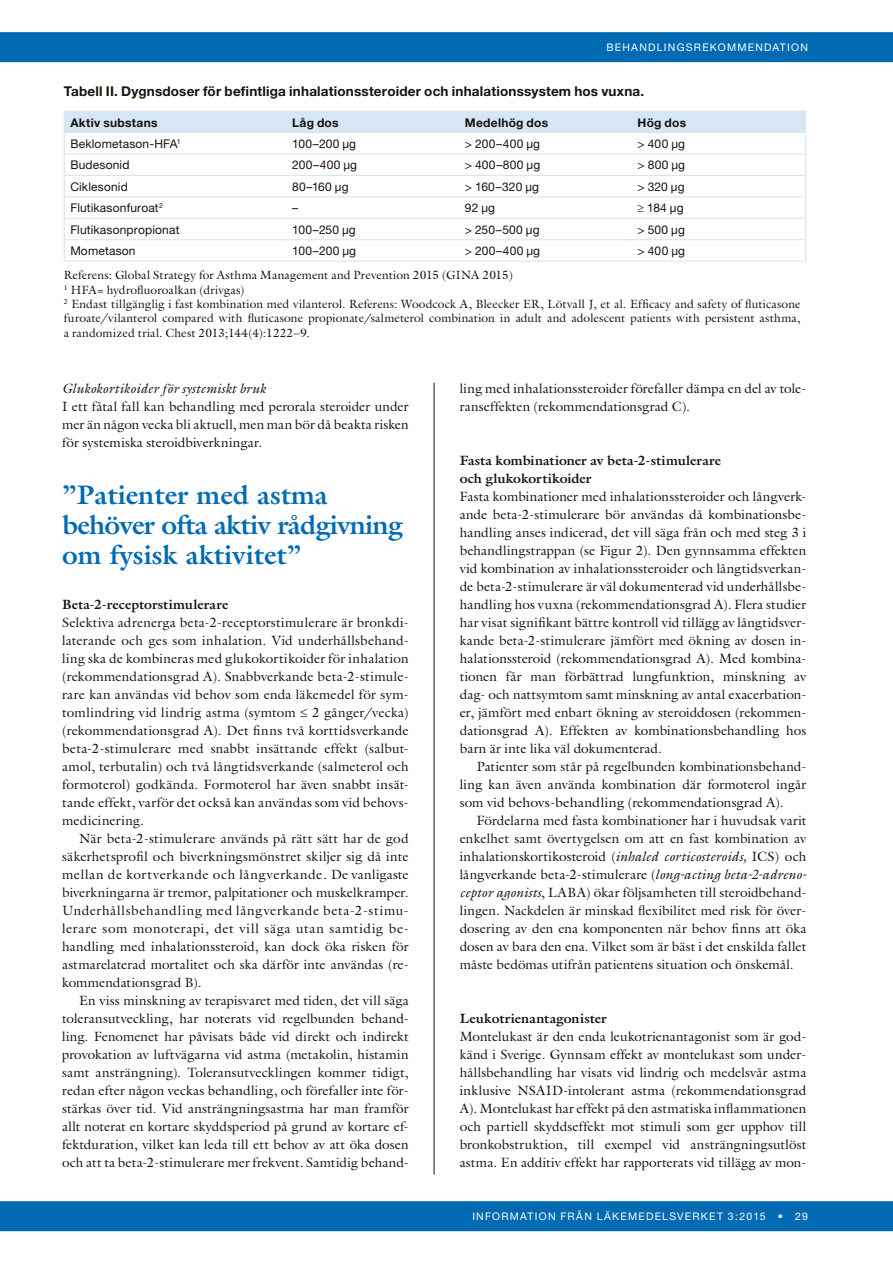
<style>
.page{position:relative;width:893px;height:1263px;background:#fff}
.page>*{position:absolute;margin:0;border:0;box-sizing:border-box;transform-origin:0 0}
.t1{font:700 27px/30px "Galliard LT";color:#006ab3}
.t2{font:13.5px/18px "Galliard LT";letter-spacing:.005em;color:#15130b;text-align:justify}
.t3{font:700 13.5px/18px "Galliard LT";letter-spacing:.01em;color:#15130b}
.t4{font:700 13.5px "Helvetica Neue";letter-spacing:.015em;color:#15130b}
.t5{font:italic 13.5px "Galliard LT";letter-spacing:.015em;color:#15130b}
.t6{font:12px/14.4px "Galliard LT";letter-spacing:.01em;color:#15130b}
.t7{font:12px "Helvetica Neue";letter-spacing:.015em;color:#15130b}
.t8{font:700 12px "Helvetica Neue";letter-spacing:.02em;color:#15130b}
.t9{font:10.5px "Helvetica Neue";letter-spacing:.115em;color:#fff}
.s1{font-style:italic}
</style>
<div class="page">
<div style="left:0;top:1201px;width:893px;height:30px;background:#006ab3"></div>
<div style="left:0;top:32px;width:893px;height:30px;background:#006ab3"></div>
<hr style="left:434px;top:383px;width:1px;height:791px;background:#15130b">
<hr style="left:64px;top:261px;width:222px;height:1px;background:#d6e6f5">
<hr style="left:286px;top:261px;width:173px;height:1px;background:#d6e6f5">
<hr style="left:459px;top:261px;width:173px;height:1px;background:#d6e6f5">
<hr style="left:632px;top:261px;width:174px;height:1px;background:#d6e6f5">
<svg style="left:64px;top:111px;width:742px;height:150px"></svg>
<hr style="left:64px;top:132px;width:222px;height:1px;background:#d6e6f5">
<hr style="left:286px;top:132px;width:173px;height:1px;background:#d6e6f5">
<hr style="left:459px;top:132px;width:173px;height:1px;background:#d6e6f5">
<hr style="left:632px;top:132px;width:174px;height:1px;background:#d6e6f5">
<p class="t9" style="left:606px;top:41px;width:203px">BEHANDLINGSREKOMMENDATION</p>
<p class="t4" style="left:64px;top:82px;width:582px">Tabell II. Dygnsdoser för befintliga inhalationssteroider och inhalationssystem hos vuxna.</p>
<p class="t8" style="left:70px;top:115px;width:89px">Aktiv substans</p>
<p class="t8" style="left:292px;top:115px;width:48px">Låg dos</p>
<p class="t8" style="left:465px;top:115px;width:85px">Medelhög dos</p>
<p class="t8" style="left:638px;top:115px;width:50px">Hög dos</p>
<p class="t7" style="left:70px;top:137px;width:112px">Beklometason-HFA<sup>1</sup></p>
<p class="t7" style="left:292px;top:137px;width:66px">100–200 µg</p>
<p class="t7" style="left:465px;top:137px;width:77px">&gt; 200–400 µg</p>
<p class="t7" style="left:638px;top:137px;width:49px">&gt; 400 µg</p>
<p class="t7" style="left:70px;top:158px;width:61px">Budesonid</p>
<p class="t7" style="left:292px;top:158px;width:67px">200–400 µg</p>
<p class="t7" style="left:465px;top:158px;width:77px">&gt; 400–800 µg</p>
<p class="t7" style="left:638px;top:158px;width:49px">&gt; 800 µg</p>
<p class="t7" style="left:70px;top:179px;width:59px">Ciklesonid</p>
<p class="t7" style="left:292px;top:179px;width:58px">80–160 µg</p>
<p class="t7" style="left:465px;top:179px;width:76px">&gt; 160–320 µg</p>
<p class="t7" style="left:638px;top:179px;width:49px">&gt; 320 µg</p>
<p class="t7" style="left:70px;top:201px;width:94px">Flutikasonfuroat<sup>2</sup></p>
<p class="t7" style="left:292px;top:201px;width:7px">–</p>
<p class="t7" style="left:465px;top:201px;width:32px">92 µg</p>
<p class="t7" style="left:638px;top:201px;width:48px">≥ 184 µg</p>
<p class="t7" style="left:70px;top:222px;width:111px">Flutikasonpropionat</p>
<p class="t7" style="left:292px;top:222px;width:65px">100–250 µg</p>
<p class="t7" style="left:465px;top:222px;width:76px">&gt; 250–500 µg</p>
<p class="t7" style="left:638px;top:222px;width:49px">&gt; 500 µg</p>
<p class="t7" style="left:70px;top:244px;width:67px">Mometason</p>
<p class="t7" style="left:292px;top:244px;width:66px">100–200 µg</p>
<p class="t7" style="left:465px;top:244px;width:77px">&gt; 200–400 µg</p>
<p class="t7" style="left:638px;top:244px;width:49px">&gt; 400 µg</p>
<p class="t6" style="left:64px;top:268px;width:738px">Referens: Global Strategy for Asthma Management and Prevention 2015 (GINA 2015)<br><sup>1</sup> HFA= hydrofluoroalkan (drivgas)<br><sup>2</sup> Endast tillgänglig i fast kombination med vilanterol. Referens: Woodcock A, Bleecker ER, Lötvall J, et al. Efficacy and safety of fluticasone furoate/vilanterol compared with fluticasone propionate/salmeterol combination in adult and adolescent patients with persistent asthma, a randomized trial. Chest 2013;144(4):1222–9.</p>
<p class="t5" style="left:62px;top:380px;width:205px">Glukokortikoider för systemiskt bruk</p>
<p class="t2" style="left:62px;top:397px;width:348px">I ett fåtal fall kan behandling med perorala steroider under mer än någon vecka bli aktuell, men man bör då beakta risken för systemiska steroidbiverkningar.</p>
<h1 class="t1" style="left:62px;top:480px;width:342px">”Patienter med astma behöver ofta aktiv rådgivning om fysisk aktivitet”</h1>
<p class="t3" style="left:62px;top:595px;width:168px">Beta-2-receptorstimulerare</p>
<p class="t2" style="left:62px;top:613px;width:348px">Selektiva adrenerga beta-2-receptorstimulerare är bronkdi&shy;laterande och ges som inhalation. Vid underhållsbehand&shy;ling ska de kombineras med glukokortikoider för inhalation (rekommendationsgrad A). Snabbverkande beta-2-stimule&shy;rare kan användas vid behov som enda läkemedel för sym&shy;tomlindring vid lindrig astma (symtom ≤ 2 gånger/vecka) (rekommendationsgrad A). Det finns två korttidsverkande beta-2-stimulerare med snabbt insättande effekt (salbut&shy;amol, terbutalin) och två långtidsverkande (salmeterol och formoterol) godkända. Formoterol har även snabbt insät&shy;tande effekt, varför det också kan användas som vid behovs&shy;medicinering.</p>
<p class="t2" style="left:62px;top:829px;width:348px;text-indent:17px">När beta-2-stimulerare används på rätt sätt har de god säkerhetsprofil och biverkningsmönstret skiljer sig då inte mellan de kortverkande och långverkande. De vanligaste biverkningarna är tremor, palpitationer och muskelkramper.<br>Underhållsbehandling med långverkande beta-2-stimu&shy;lerare som monoterapi, det vill säga utan samtidig be&shy;handling med inhalationssteroid, kan dock öka risken för astmarelaterad mortalitet och ska därför inte användas (re&shy;kommendationsgrad B).</p>
<p class="t2" style="left:62px;top:991px;width:348px;text-indent:17px">En viss minskning av terapisvaret med tiden, det vill säga toleransutveckling, har noterats vid regelbunden behand&shy;ling. Fenomenet har påvisats både vid direkt och indirekt provokation av luftvägarna vid astma (metakolin, histamin samt ansträngning). Toleransutvecklingen kommer tidigt, redan efter någon veckas behandling, och förefaller inte för&shy;stärkas över tid. Vid ansträngningsastma har man framför allt noterat en kortare skyddsperiod på grund av kortare ef&shy;fektduration, vilket kan leda till ett behov av att öka dosen och att ta beta-2-stimulerare mer frekvent. Samtidig behand-</p>
<p class="t2" style="left:460px;top:379px;width:348px">ling med inhalationssteroider förefaller dämpa en del av tole&shy;ranseffekten (rekommendationsgrad C).</p>
<p class="t3" style="left:460px;top:451px;width:263px">Fasta kombinationer av beta-2-stimulerare och glukokortikoider</p>
<p class="t2" style="left:460px;top:487px;width:348px">Fasta kombinationer med inhalationssteroider och långverk&shy;ande beta-2-stimulerare bör användas då kombinationsbe&shy;handling anses indicerad, det vill säga från och med steg 3 i behandlingstrappan (se Figur 2). Den gynnsamma effekten vid kombination av inhalationssteroider och långtidsverkan&shy;de beta-2-stimulerare är väl dokumenterad vid underhållsbe&shy;handling hos vuxna (rekommendationsgrad A). Flera studier har visat signifikant bättre kontroll vid tillägg av långtidsver&shy;kande beta-2-stimulerare jämfört med ökning av dosen in&shy;halationssteroid (rekommendationsgrad A). Med kombina&shy;tionen får man förbättrad lungfunktion, minskning av dag- och nattsymtom samt minskning av antal exacerbation&shy;er, jämfört med enbart ökning av steroiddosen (rekommen&shy;dationsgrad A). Effekten av kombinationsbehandling hos barn är inte lika väl dokumenterad.</p>
<p class="t2" style="left:460px;top:757px;width:348px;text-indent:17px">Patienter som står på regelbunden kombinationsbehand&shy;ling kan även använda kombination där formoterol ingår som vid behovs-behandling (rekommendationsgrad A).</p>
<p class="t2" style="left:460px;top:812px;width:348px;text-indent:17px">Fördelarna med fasta kombinationer har i huvudsak varit enkelhet samt övertygelsen om att en fast kombination av inhalationskortikosteroid (<span class="s1">inhaled corticosteroids,</span> ICS) och långverkande beta-2-stimulerare (<span class="s1">long-acting beta-2-adreno&shy;ceptor agonists</span>, LABA) ökar följsamheten till steroidbehand&shy;lingen. Nackdelen är minskad flexibilitet med risk för över&shy;dosering av den ena komponenten när behov finns att öka dosen av bara den ena. Vilket som är bäst i det enskilda fallet måste bedömas utifrån patientens situation och önskemål.</p>
<p class="t3" style="left:460px;top:1010px;width:149px">Leukotrienantagonister</p>
<p class="t2" style="left:460px;top:1028px;width:348px">Montelukast är den enda leukotrienantagonist som är god&shy;känd i Sverige. Gynnsam effekt av montelukast som under&shy;hållsbehandling har visats vid lindrig och medelsvår astma inklusive NSAID-intolerant astma (rekommendationsgrad A). Montelukast har effekt på den astmatiska inflammationen och partiell skyddseffekt mot stimuli som ger upphov till bronkobstruktion, till exempel vid ansträngningsutlöst astma. En additiv effekt har rapporterats vid tillägg av mon-</p>
<p class="t9" style="left:472px;top:1210px;width:337px">INFORMATION FRÅN LÄKEMEDELSVERKET 3:2015 • 29</p>
</div>
